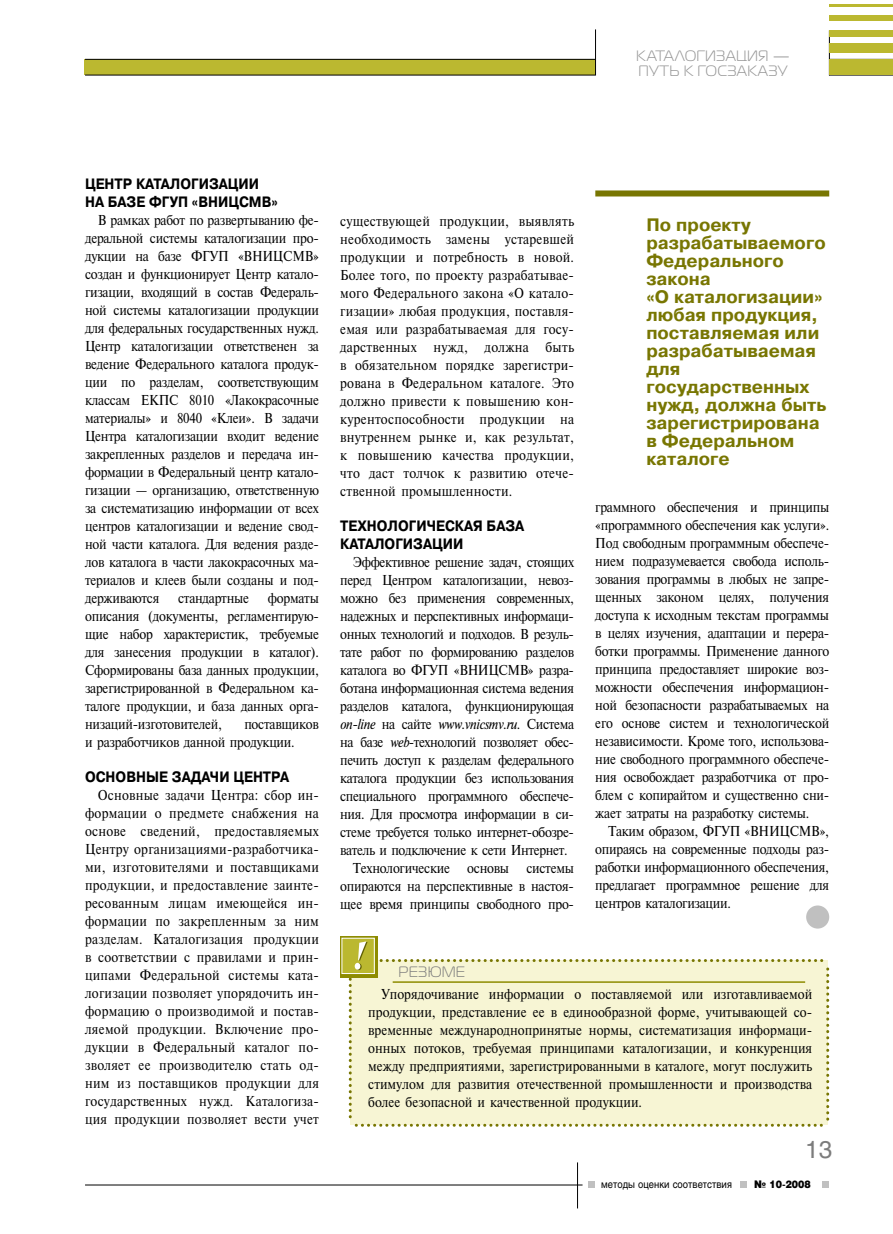
<style>
.page{position:relative;width:893px;height:1234px;background:#fff}
.page>*{position:absolute;margin:0;border:0;box-sizing:border-box;transform-origin:0 0}
.t1{font:24px "Helios";color:#7c7c7c}
.Vrez1b{font:700 18px/18px "Pragmatica C";color:#787602}
.Rubr1b{font:700 15px/18px "Pragmatica C";color:#000;scale:.9 1}
.Rubr1{font:15px "Magistral C";letter-spacing:.02em;color:#939393}
.Rubr1-2{font:15px "Magistral C";letter-spacing:.01em;color:#7c7c7c}
.Baz1{font:13.5px/18px "PT Newton Cyrillic";letter-spacing:-.02em;color:#000;text-align:justify;scale:.9 1}
.t2{font:10.5px "Helios";color:#000;scale:.9 1}
.t3{font:900 10.5px "Helios";color:#000;scale:.9 1}
.s1{font-family:"PT Newton Italic Cyrillic"}
</style>
<div class="page">
<hr style="left:85px;top:1184px;width:498px;height:1px;background:#000">
<div style="left:588px;top:1180px;width:7px;height:7px;background:#c0c0c0"></div>
<div style="left:740px;top:1180px;width:7px;height:7px;background:#c0c0c0"></div>
<div style="left:822px;top:1180px;width:7px;height:7px;background:#c0c0c0"></div>
<hr style="left:577px;top:1162px;width:1px;height:46px;background:#000">
<div style="left:85px;top:60px;width:510px;height:15px;background:#bbb830"></div>
<hr style="left:85px;top:59px;width:510px;height:1px;background:#000">
<hr style="left:595px;top:29px;width:1px;height:46px;background:#000">
<hr style="left:85px;top:75px;width:510px;height:1px;background:#000">
<hr style="left:829px;top:30px;width:1px;height:45px;background:#000">
<hr style="left:829px;top:59px;width:64px;height:1px;background:#000">
<hr style="left:829px;top:75px;width:64px;height:1px;background:#000">
<div style="left:829px;top:60px;width:64px;height:15px;background:#bbb830"></div>
<div style="left:829px;top:43px;width:64px;height:9px;background:#bbb830"></div>
<div style="left:829px;top:30px;width:64px;height:7px;background:#bbb830"></div>
<div style="left:829px;top:16px;width:64px;height:5px;background:#bbb830"></div>
<hr style="left:830px;top:4px;width:63px;height:3px;background:#bbb830">
<div style="left:806px;top:905px;width:23px;height:23px;background:#c0c0c0;border-radius:50%"></div>
<div style="left:595px;top:190px;width:234px;height:6px;background:#787602"></div>
<svg style="left:340px;top:936px;width:38px;height:41px"></svg>
<div style="left:342px;top:938px;width:32px;height:35px;background:#bbb830"></div>
<svg style="left:349px;top:941px;width:480px;height:185px;background:#f4f2d2"></svg>
<hr style="left:393px;top:981px;width:412px;height:1px;background:#8e8c01">
<p class="Rubr1" style="left:636px;top:48px;width:155px">КАТАЛОГИЗАЦИЯ —</p>
<p class="Rubr1" style="left:639px;top:63px;width:150px">ПУТЬ К ГОСЗАКАЗУ</p>
<p class="Rubr1b" style="left:85px;top:174px;width:216px">ЦЕНТР КАТАЛОГИЗАЦИИ<br>НА БАЗЕ ФГУП «ВНИЦСМВ»</p>
<p class="Baz1" style="left:85px;top:211px;width:261px;text-indent:13px">В рамках работ по развертыванию фе&shy;деральной системы каталогизации про&shy;дукции на базе ФГУП «ВНИЦСМВ» создан и функционирует Центр катало&shy;гизации, входящий в состав Федераль&shy;ной системы каталогизации продукции для федеральных государственных нужд.<br>Центр каталогизации ответственен за ведение Федерального каталога продук&shy;ции по разделам, соответствующим классам ЕКПС 8010 «Лакокрасочные материалы» и 8040 «Клеи». В задачи Центра каталогизации входит ведение закрепленных разделов и передача ин&shy;формации в Федеральный центр катало&shy;гизации — организацию, ответственную за систематизацию информации от всех центров каталогизации и ведение свод&shy;ной части каталога. Для ведения разде&shy;лов каталога в части лакокрасочных ма&shy;териалов и клеев были созданы и под&shy;держиваются</p>
<p class="Baz1" style="left:85px;top:589px;width:261px;text-indent:183px">форматы описания (документы, регламентирую&shy;щие набор характеристик, требуемые для занесения продукции в каталог).<br>Сформированы база данных продукции, зарегистрированной в Федеральном ка&shy;талоге продукции, и база данных орга&shy;низаций-изготовителей,</p>
<p class="Baz1" style="left:178px;top:589px;width:80px">стандартные</p>
<p class="Baz1" style="left:85px;top:715px;width:261px;text-indent:159px">поставщиков и разработчиков данной продукции.</p>
<p class="Rubr1b" style="left:85px;top:767px;width:228px">ОСНОВНЫЕ ЗАДАЧИ ЦЕНТРА</p>
<p class="Baz1" style="left:85px;top:786px;width:261px;text-indent:13px">Основные задачи Центра: сбор ин&shy;формации о предмете снабжения на основе сведений, предоставляемых Центру организациями-разработчика&shy;ми, изготовителями и поставщиками продукции, и предоставление заинте&shy;ресованным лицам имеющейся ин&shy;формации по закрепленным за ним разделам. Каталогизация продукции в соответствии с правилами и прин&shy;ципами Федеральной системы ката&shy;логизации позволяет упорядочить ин&shy;формацию о производимой и постав&shy;ляемой продукции. Включение про&shy;дукции в Федеральный каталог по&shy;зволяет ее производителю стать од&shy;ним из поставщиков продукции для государственных нужд. Каталогиза&shy;ция продукции позволяет вести учет</p>
<p class="Baz1" style="left:340px;top:212px;width:261px">существующей продукции, выявлять необходимость замены устаревшей продукции и потребность в новой.<br>Более того, по проекту разрабатывае&shy;мого Федерального закона «О катало&shy;гизации» любая продукция, поставля&shy;емая или разрабатываемая для госу&shy;дарственных нужд, должна быть в обязательном порядке зарегистри&shy;рована в Федеральном каталоге. Это должно привести к повышению кон&shy;курентоспособности продукции на внутреннем рынке и, как результат, к повышению качества продукции, что даст толчок к развитию отече&shy;ственной промышленности.</p>
<p class="Rubr1b" style="left:340px;top:517px;width:206px">ТЕХНОЛОГИЧЕСКАЯ БАЗА<br>КАТАЛОГИЗАЦИИ</p>
<p class="Baz1" style="left:340px;top:553px;width:261px;text-indent:13px">Эффективное решение задач, стоящих перед Центром каталогизации, невоз&shy;можно без применения современных, надежных и перспективных информаци&shy;онных технологий и подходов. В резуль&shy;тате работ по формированию разделов каталога во ФГУП «ВНИЦСМВ» разра&shy;ботана информационная система ведения разделов каталога, функционирующая <span class="s1">on-line</span> на сайте <span class="s1">www.vnicsmv.ru</span>. Система на базе <span class="s1">web</span>-технологий позволяет обес&shy;печить доступ к разделам федерального каталога продукции без использования специального программного обеспече&shy;ния. Для просмотра информации в си&shy;стеме требуется только интернет-обозре&shy;ватель и подключение к сети Интернет.</p>
<p class="Baz1" style="left:353px;top:859px;width:109px">Технологические</p>
<p class="Baz1" style="left:467px;top:859px;width:48px">основы</p>
<p class="Baz1" style="left:340px;top:859px;width:261px;text-indent:186px">системы опираются на перспективные в настоя&shy;щее время принципы свободного про-</p>
<p class="Vrez1b" style="left:646px;top:215px;width:182px">По проекту разрабатываемого<br>Федерального закона<br>«О каталогизации» любая продукция, поставляемая или разрабатываемая для государственных нужд, должна быть зарегистрирована в Федеральном каталоге</p>
<p class="Baz1" style="left:595px;top:498px;width:261px">граммного обеспечения и принципы «программного обеспечения как услуги».<br>Под свободным программным обеспече&shy;нием подразумевается свобода исполь&shy;зования программы в любых не запре&shy;щенных законом целях, получения доступа к исходным текстам программы в целях изучения, адаптации и перера&shy;ботки программы. Применение данного принципа предоставляет широкие воз&shy;можности обеспечения информацион&shy;ной безопасности разрабатываемых на его основе систем и технологической независимости. Кроме того, использова&shy;ние свободного программного обеспече&shy;ния освобождает разработчика от про&shy;блем с копирайтом и существенно сни&shy;жает затраты на разработку системы.</p>
<p class="Baz1" style="left:595px;top:822px;width:261px;text-indent:13px">Таким образом, ФГУП «ВНИЦСМВ», опираясь на современные подходы раз&shy;работки информационного обеспечения, предлагает программное решение для центров каталогизации.</p>
<p class="Rubr1-2" style="left:399px;top:963px;width:68px">РЕЗЮМЕ</p>
<p class="Baz1" style="left:368px;top:984px;width:495px;text-indent:13px">Упорядочивание информации о поставляемой или изготавливаемой продукции, представление ее в единообразной форме, учитывающей со&shy;временные международнопринятые нормы, систематизация информаци&shy;онных потоков, требуемая принципами каталогизации, и конкуренция между предприятиями, зарегистрированными в каталоге, могут послужить стимулом для развития отечественной промышленности и производства более безопасной и качественной продукции.</p>
<h1 class="t1" style="left:805px;top:1134px;width:28px">13</h1>
<p class="t2" style="left:601px;top:1177px;width:147px">методы оценки соответствия</p>
<p class="t3" style="left:754px;top:1177px;width:65px">№ 10-2008</p>
</div>
